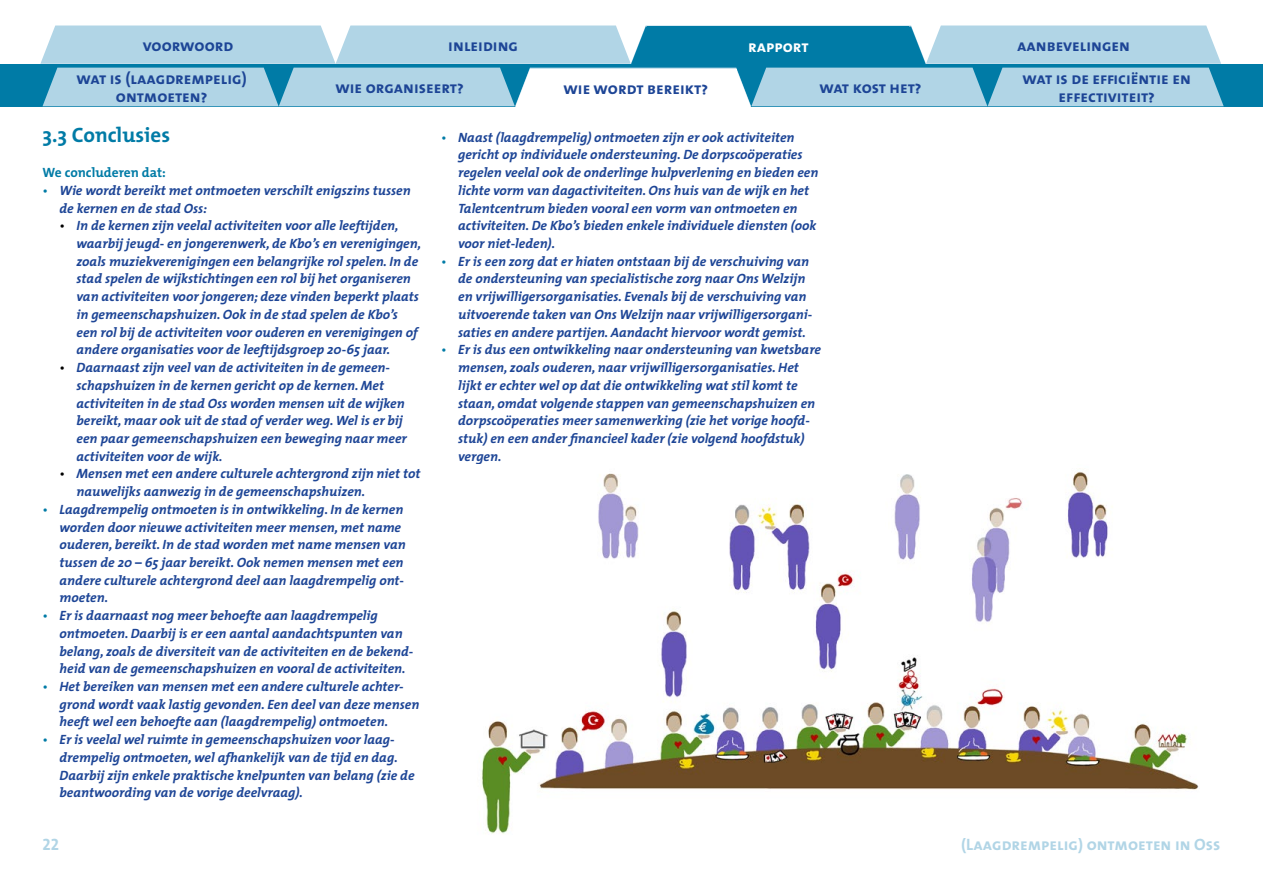
<style>
.page{position:relative;width:1263px;height:893px;background:#fff}
.page>*{position:absolute;margin:0;border:0;box-sizing:border-box;transform-origin:0 0}
.t1{font:700 21px "The Mix";color:#007ba6}
.t2{font:16.5px/18px "The Mix Bold Caps";color:#1d4596;text-align:center}
.t3{font:16.5px "The Mix Bold Caps";color:#b1d5e6}
.t4{font:16.5px "The Mix Bold Caps";letter-spacing:-.02em;color:#1d4596}
.t5{font:16.5px "The Mix Bold Caps";color:#fff}
.P_opsom{font:italic 700 13.5px/17.7px "The Mix";color:#1d4596}
.t6{font:700 13.5px "The Mix";color:#007ba6}
.s1{font-weight:400;font-style:normal;color:#007ba6}
.s2{font-weight:400;font-style:normal;color:#000}
</style>
<div class="page">
<div style="left:0;top:64px;width:1263px;height:42px;background:#007ba6"></div>
<svg style="left:40px;top:26px;width:1184px;height:81px;background:#8ec3d9"></svg>
<div style="left:532px;top:69px;width:204px;height:38px;background:#fff"></div>
<img style="left:481px;top:472px;width:718px;height:362px">
<p class="t2" style="left:143px;top:36px;width:92px">voorwoord</p>
<p class="t2" style="left:448px;top:36px;width:71px">inleiding</p>
<p class="t2" style="left:1017px;top:36px;width:114px">aanbevelingen</p>
<p class="t5" style="left:748px;top:32px;width:62px">rapport</p>
<p class="t2" style="left:76px;top:69px;width:172px">wat is (laagdrempelig) ontmoeten?</p>
<p class="t2" style="left:335px;top:78px;width:130px">wie organiseert?</p>
<p class="t2" style="left:564px;top:78px;width:146px">wie wordt bereikt?</p>
<p class="t4" style="left:819px;top:74px;width:104px">wat kost het?</p>
<p class="t2" style="left:1022px;top:69px;width:170px">wat is de ef f iciëntie en effectiviteit?</p>
<h2 class="t1" style="left:43px;top:117px;width:129px">3.3 Conclusies</h2>
<h4 class="t6" style="left:43px;top:161px;width:125px">We concluderen dat:</h4>
<p class="P_opsom" style="left:60px;top:181px;width:353px;text-indent:-17px"><span class="s1">•</span> Wie wordt bereikt met ontmoeten verschilt enigszins tussen de kernen en de stad Oss:</p>
<p class="P_opsom" style="left:77px;top:217px;width:346px;text-indent:-17px"><span class="s2">•</span> In de kernen zijn veelal activiteiten voor alle leeftijden, waarbij jeugd- en jongerenwerk, de Kbo’s en verenigingen, zoals muziekverenigingen een belangrijke rol spelen. In de stad spelen de wijkstichtingen een rol bij het organiseren van activiteiten voor jongeren; deze vinden beperkt plaats in gemeenschapshuizen. Ook in de stad spelen de Kbo’s een rol bij de activiteiten voor ouderen en verenigingen of andere organisaties voor de leeftijdsgroep 20-65 jaar.</p>
<p class="P_opsom" style="left:77px;top:358px;width:332px;text-indent:-17px"><span class="s2">•</span> Daarnaast zijn veel van de activiteiten in de gemeen&shy;schapshuizen in de kernen gericht op de kernen. Met activiteiten in de stad Oss worden mensen uit de wijken bereikt, maar ook uit de stad of verder weg. Wel is er bij een paar gemeenschapshuizen een beweging naar meer activiteiten voor de wijk.</p>
<p class="P_opsom" style="left:77px;top:465px;width:345px;text-indent:-17px"><span class="s2">•</span> Mensen met een andere culturele achtergrond zijn niet tot nauwelijks aanwezig in de gemeenschapshuizen.</p>
<p class="P_opsom" style="left:60px;top:500px;width:348px;text-indent:-17px"><span class="s1">•</span> Laagdrempelig ontmoeten is in ontwikkeling. In de kernen worden door nieuwe activiteiten meer mensen, met name ouderen, bereikt. In de stad worden met name mensen van tussen de 20 – 65 jaar bereikt. Ook nemen mensen met een andere culturele achtergrond deel aan laagdrempelig ont&shy;moeten.</p>
<p class="P_opsom" style="left:60px;top:606px;width:355px;text-indent:-17px"><span class="s1">•</span> Er is daarnaast nog meer behoefte aan laagdrempelig ontmoeten. Daarbij is er een aantal aandachtspunten van belang, zoals de diversiteit van de activiteiten en de bekend&shy;heid van de gemeenschapshuizen en vooral de activiteiten.</p>
<p class="P_opsom" style="left:60px;top:677px;width:361px;text-indent:-17px"><span class="s1">•</span> Het bereiken van mensen met een andere culturele achter&shy;grond wordt vaak lastig gevonden. Een deel van deze mensen heeft wel een behoefte aan (laagdrempelig) ontmoeten.</p>
<p class="P_opsom" style="left:60px;top:730px;width:356px;text-indent:-17px"><span class="s1">•</span> Er is veelal wel ruimte in gemeenschapshuizen voor laag&shy;drempelig ontmoeten, wel afhankelijk van de tijd en dag.<br>Daarbij zijn enkele praktische knelpunten van belang (zie de beantwoording van de vorige deelvraag).</p>
<p class="P_opsom" style="left:458px;top:128px;width:362px;text-indent:-17px"><span class="s1">•</span> Naast (laagdrempelig) ontmoeten zijn er ook activiteiten gericht op individuele ondersteuning. De dorpscoöperaties regelen veelal ook de onderlinge hulpverlening en bieden een lichte vorm van dagactiviteiten. Ons huis van de wijk en het Talentcentrum bieden vooral een vorm van ontmoeten en activiteiten. De Kbo’s bieden enkele individuele diensten (ook voor niet-leden).</p>
<p class="P_opsom" style="left:458px;top:252px;width:356px;text-indent:-17px"><span class="s1">•</span> Er is een zorg dat er hiaten ontstaan bij de verschuiving van de ondersteuning van specialistische zorg naar Ons Welzijn en vrijwilligersorganisaties. Evenals bij de verschuiving van uitvoerende taken van Ons Welzijn naar vrijwilligersorgani&shy;saties en andere partijen. Aandacht hiervoor wordt gemist.</p>
<p class="P_opsom" style="left:458px;top:341px;width:364px;text-indent:-17px"><span class="s1">•</span> Er is dus een ontwikkeling naar ondersteuning van kwetsbare mensen, zoals ouderen, naar vrijwilligersorganisaties. Het lijkt er echter wel op dat die ontwikkeling wat stil komt te staan, omdat volgende stappen van gemeenschapshuizen en dorpscoöperaties meer samenwerking (zie het vorige hoofd&shy;stuk) en een ander financieel kader (zie volgend hoofdstuk) vergen.</p>
<p class="t3" style="left:43px;top:831px;width:18px">22</p>
<p class="t3" style="left:961px;top:831px;width:261px">(Laagdrempelig) ontmoeten in Oss</p>
</div>
